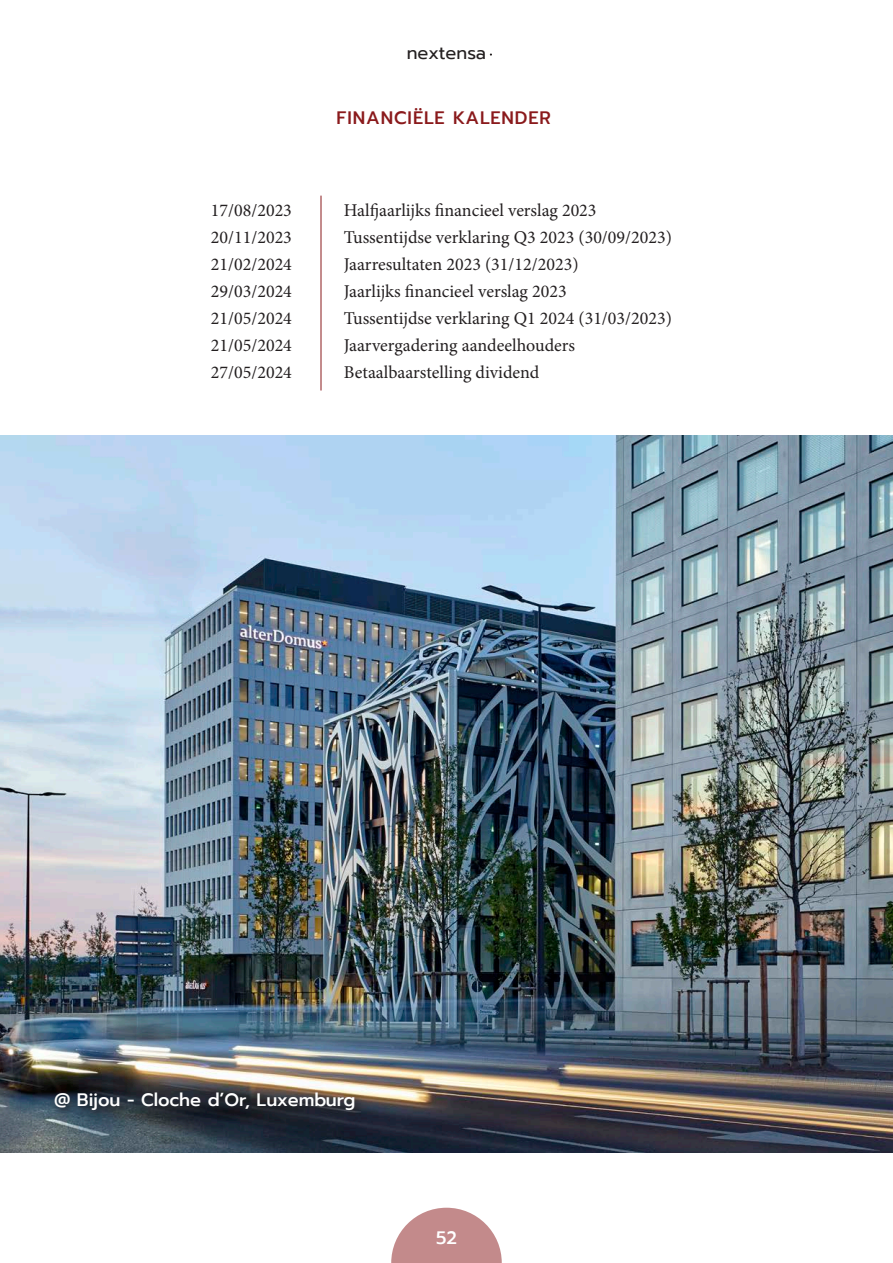
<style>
.page{position:relative;width:893px;height:1263px;background:#fff}
.page>*{position:absolute;margin:0;border:0;box-sizing:border-box;transform-origin:0 0}
.t1{font:18px "Minion Pro";color:#231f20}
.t2{font:500 18px "Prompt";color:#fff}
.t3{font:500 18px "Prompt";letter-spacing:.05em;color:#8a1a1c}
.t4{font:18px "Prompt";color:#231f20}
</style>
<div class="page">
<svg style="left:391px;top:1208px;width:111px;height:55px"></svg>
<hr style="left:321px;top:196px;width:1px;height:194px;background:#8a1a1c">
<img style="left:0;top:436px;width:893px;height:716px">
<svg style="left:50px;top:1088px;width:315px;height:33px;background:#31353b"></svg>
<p class="t4" style="left:407px;top:39px;width:81px">nextensa</p>
<p class="t3" style="left:336px;top:105px;width:216px">FINANCIËLE KALENDER</p>
<p class="t1" style="left:211px;top:198px;width:83px">17/08/2023</p>
<p class="t1" style="left:344px;top:198px;width:254px">Halfjaarlijks financieel verslag 2023</p>
<p class="t1" style="left:211px;top:225px;width:83px">20/11/2023</p>
<p class="t1" style="left:344px;top:225px;width:330px">Tussentijdse verklaring Q3 2023 (30/09/2023)</p>
<p class="t1" style="left:211px;top:252px;width:83px">21/02/2024</p>
<p class="t1" style="left:344px;top:252px;width:236px">Jaarresultaten 2023 (31/12/2023)</p>
<p class="t1" style="left:211px;top:279px;width:83px">29/03/2024</p>
<p class="t1" style="left:344px;top:279px;width:224px">Jaarlijks financieel verslag 2023</p>
<p class="t1" style="left:211px;top:306px;width:83px">21/05/2024</p>
<p class="t1" style="left:344px;top:306px;width:330px">Tussentijdse verklaring Q1 2024 (31/03/2023)</p>
<p class="t1" style="left:211px;top:333px;width:83px">21/05/2024</p>
<p class="t1" style="left:344px;top:333px;width:233px">Jaarvergadering aandeelhouders</p>
<p class="t1" style="left:211px;top:360px;width:83px">27/05/2024</p>
<p class="t1" style="left:344px;top:360px;width:197px">Betaalbaarstelling dividend</p>
<p class="t2" style="left:54px;top:1087px;width:303px">@ Bijou - Cloche d’Or, Luxemburg</p>
<p class="t2" style="left:436px;top:1224px;width:22px">52</p>
</div>
